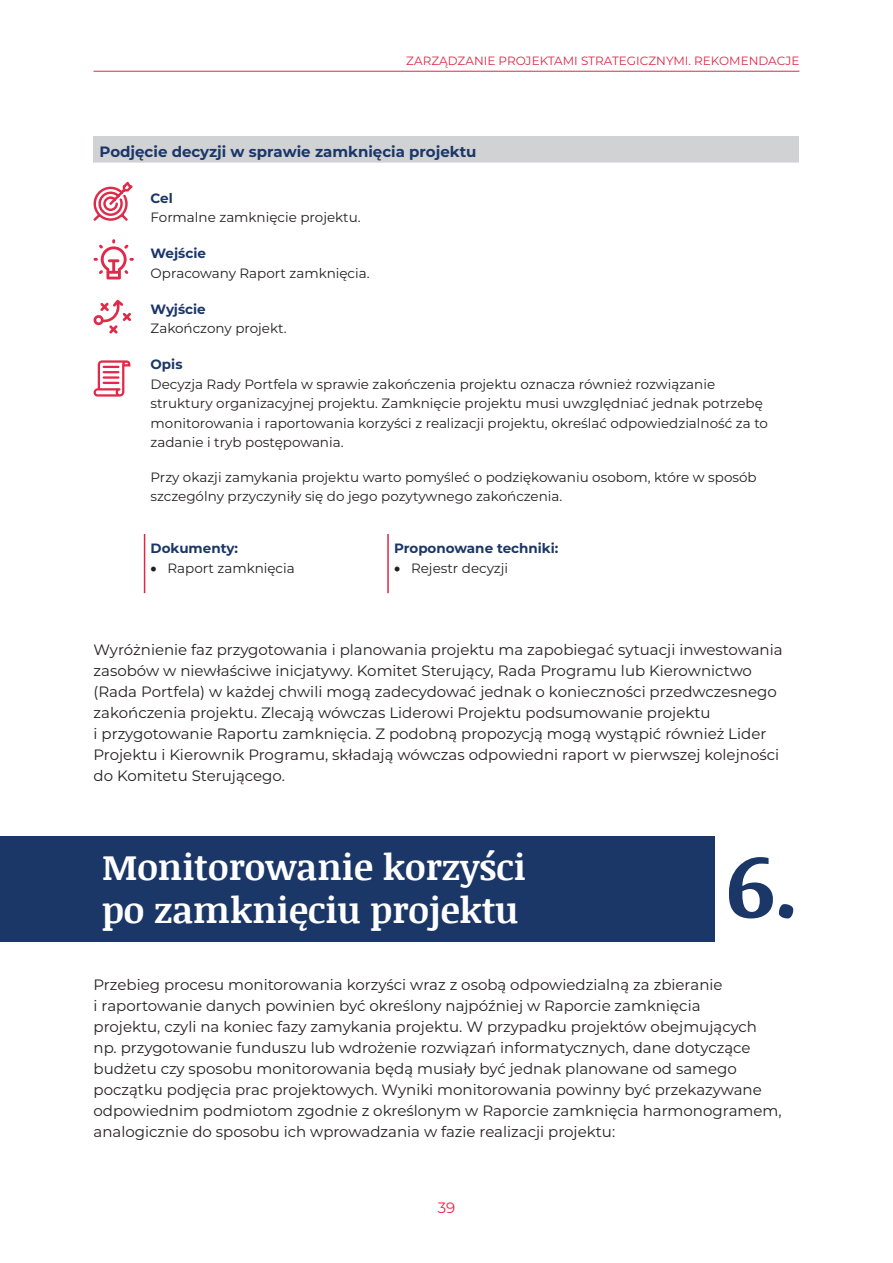
<style>
.page{position:relative;width:893px;height:1263px;background:#fff}
.page>*{position:absolute;margin:0;border:0;box-sizing:border-box;transform-origin:0 0}
.t1{font:700 90px "Noticia Text";color:#1b3768}
.t2{font:700 36px/43.5px "Noticia Text";color:#fff}
.t3{font:15px/21px "Montserrat";color:#231f20}
.t4{font:700 15px "Montserrat";color:#1b3768}
.t5{font:15px "Montserrat";color:#e12747}
.t6{font:13.5px/19.5px "Montserrat";color:#231f20}
.t7{font:700 13.5px "Montserrat";color:#1b3768}
.t8{font:12px "Montserrat";color:#e12747}
</style>
<div class="page">
<hr style="left:94px;top:71px;width:705px;height:1px;background:#e12747">
<div style="left:0;top:836px;width:714px;height:106px;background:#1b3768"></div>
<div style="left:94px;top:136px;width:705px;height:27px;background:#d1d2d4"></div>
<hr style="left:144px;top:534px;width:1px;height:59px;background:#e12747">
<hr style="left:387px;top:534px;width:2px;height:59px;background:#e12747">
<svg style="left:94px;top:239px;width:40px;height:40px"></svg>
<svg style="left:93px;top:182px;width:40px;height:39px"></svg>
<svg style="left:93px;top:300px;width:38px;height:33px"></svg>
<svg style="left:94px;top:360px;width:36px;height:37px"></svg>
<p class="t8" style="left:406px;top:52px;width:395px">ZARZĄDZANIE PROJEKTAMI STRATEGICZNYMI. REKOMENDACJE</p>
<p class="t4" style="left:100px;top:140px;width:378px">Podjęcie decyzji w sprawie zamknięcia projektu</p>
<p class="t7" style="left:151px;top:188px;width:24px">Cel</p>
<p class="t6" style="left:151px;top:207px;width:212px">Formalne zamknięcie projektu.</p>
<p class="t7" style="left:151px;top:244px;width:57px">Wejście</p>
<p class="t6" style="left:151px;top:263px;width:221px">Opracowany Raport zamknięcia.</p>
<p class="t7" style="left:151px;top:299px;width:57px">Wyjście</p>
<p class="t6" style="left:151px;top:318px;width:138px">Zakończony projekt.</p>
<p class="t7" style="left:151px;top:355px;width:33px">Opis</p>
<p class="t6" style="left:151px;top:374px;width:619px">Decyzja Rady Portfela w sprawie zakończenia projektu oznacza również rozwiązanie struktury organizacyjnej projektu. Zamknięcie projektu musi uwzględniać jednak potrzebę monitorowania i raportowania korzyści z realizacji projektu, określać odpowiedzialność za to zadanie i tryb postępowania.</p>
<p class="t6" style="left:151px;top:467px;width:608px">Przy okazji zamykania projektu warto pomyśleć o podziękowaniu osobom, które w sposób szczególny przyczyniły się do jego pozytywnego zakończenia.</p>
<p class="t7" style="left:151px;top:538px;width:89px">Dokumenty:</p>
<p class="t6" style="left:151px;top:557px;width:146px">• Raport zamknięcia</p>
<p class="t7" style="left:394px;top:538px;width:166px">Proponowane techniki:</p>
<p class="t6" style="left:394px;top:557px;width:116px">• Rejestr decyzji</p>
<p class="t3" style="left:94px;top:638px;width:690px">Wyróżnienie faz przygotowania i planowania projektu ma zapobiegać sytuacji inwestowania zasobów w niewłaściwe inicjatywy. Komitet Sterujący, Rada Programu lub Kierownictwo (Rada Portfela) w każdej chwili mogą zadecydować jednak o konieczności przedwczesnego zakończenia projektu. Zlecają wówczas Liderowi Projektu podsumowanie projektu<br>i przygotowanie Raportu zamknięcia. Z podobną propozycją mogą wystąpić również Lider Projektu i Kierownik Programu, składają wówczas odpowiedni raport w pierwszej kolejności do Komitetu Sterującego.</p>
<h2 class="t2" style="left:102px;top:844px;width:426px">Monitorowanie korzyści po zamknięciu projektu</h2>
<h1 class="t1" style="left:726px;top:821px;width:75px">6.</h1>
<p class="t3" style="left:94px;top:974px;width:690px">Przebieg procesu monitorowania korzyści wraz z osobą odpowiedzialną za zbieranie<br>i raportowanie danych powinien być określony najpóźniej w Raporcie zamknięcia<br>projektu, czyli na koniec fazy zamykania projektu. W przypadku projektów obejmujących np. przygotowanie funduszu lub wdrożenie rozwiązań informatycznych, dane dotyczące budżetu czy sposobu monitorowania będą musiały być jednak planowane od samego początku podjęcia prac projektowych. Wyniki monitorowania powinny być przekazywane odpowiednim podmiotom zgodnie z określonym w Raporcie zamknięcia harmonogramem, analogicznie do sposobu ich wprowadzania w fazie realizacji projektu:</p>
<p class="t5" style="left:438px;top:1197px;width:19px">39</p>
</div>
